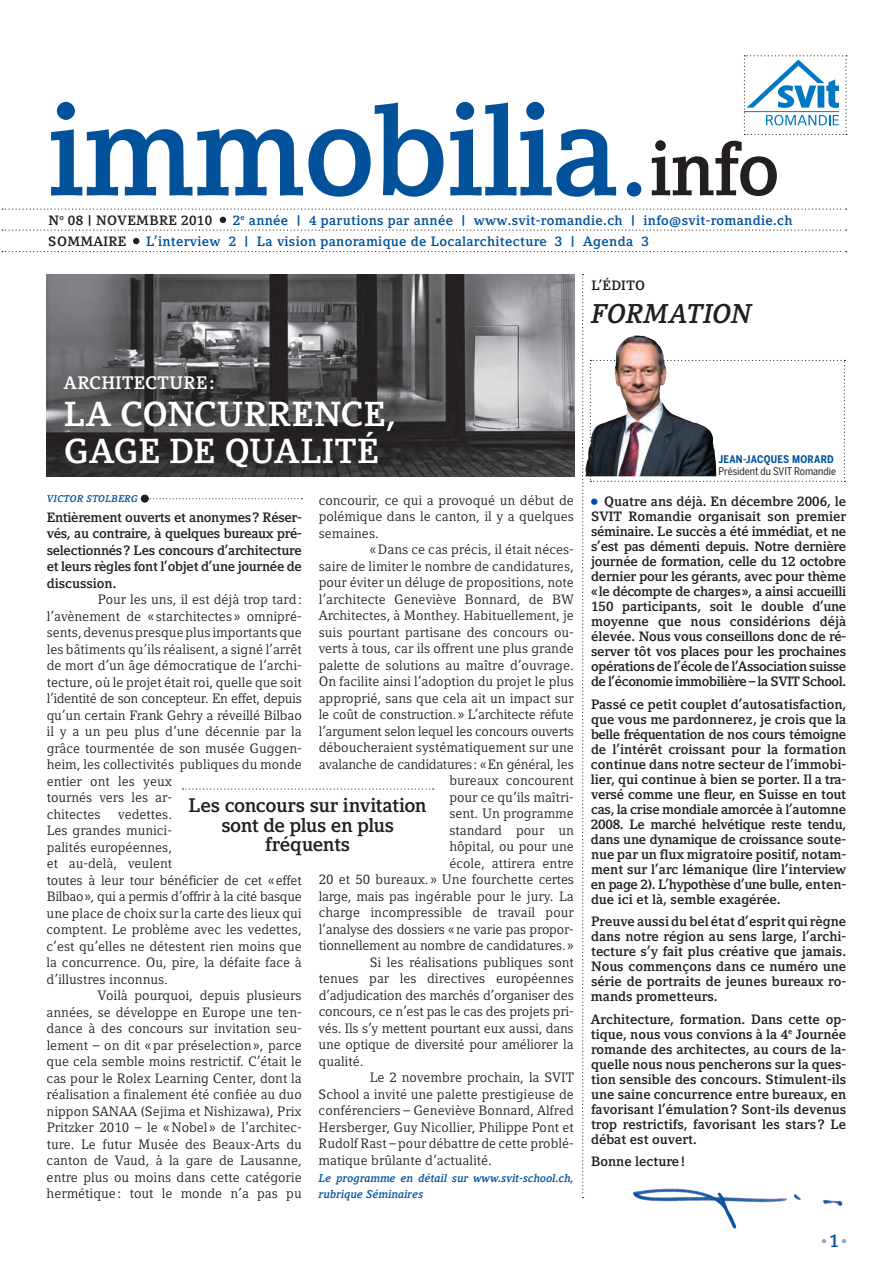
<style>
.page{position:relative;width:893px;height:1263px;background:#fff}
.page>*{position:absolute;margin:0;border:0;box-sizing:border-box;transform-origin:0 0}
.t1{font:700 127.5px "Compatil Letter LT Pro";letter-spacing:-.02em;color:#01529b}
.t2{font:700 34.5px/36.6px "Compatil Letter LT Pro";letter-spacing:.17em;color:#fff}
.t3{font:italic 700 27px "Compatil Letter LT Pro";letter-spacing:.09em;color:#231f20}
.t4{font:700 19.5px/19.5px "Compatil Letter LT Pro";letter-spacing:-.02em;color:#231f20;text-align:center}
.t5{font:700 18px "Compatil Letter LT Pro";color:#fff}
.t6{font:700 18px "Compatil Letter LT Pro";color:#91a3ce}
.t7{font:13.5px/16.5px "Compatil Letter LT Pro";color:#231f20}
.t8{font:700 13.5px/15px "Compatil Letter LT Pro";color:#231f20;text-align:justify}
.t9{font:700 13.5px "Compatil Letter LT Pro";letter-spacing:.025em;color:#01529b}
.t10{font:13.5px "Compatil Letter LT Pro";letter-spacing:-.02em;color:#231f20}
.t11{font:700 13.5px "Compatil Letter LT Pro";letter-spacing:.025em;color:#231f20}
.t12{font:italic 700 11.25px/16.5px "Compatil Letter LT Pro";color:#01529b}
.t13{font:10.5px "Benton Sans Cond";color:#231f20}
.t14{font:700 10.5px "Benton Sans Cond";letter-spacing:.025em;color:#01529b}
.t15{font:italic 700 9.75px "Compatil Letter LT Pro";letter-spacing:.025em;color:#01529b}
.s1{font-weight:400}
.s2{font-size:75px;color:#231f20}
.s3{color:#01529b}
</style>
<div class="page">
<img style="left:47px;top:274px;width:527px;height:202px">
<img style="left:633px;top:1188px;width:210px;height:41px">
<svg style="left:2px;top:209px;width:845px;height:1px"></svg>
<svg style="left:2px;top:230px;width:845px;height:1px"></svg>
<svg style="left:2px;top:251px;width:845px;height:1px"></svg>
<svg style="left:220px;top:217px;width:6px;height:6px"></svg>
<div style="left:591px;top:498px;width:6px;height:7px;background:#01529b;border-radius:50%"></div>
<svg style="left:582px;top:274px;width:2px;height:924px"></svg>
<svg style="left:744px;top:55px;width:103px;height:80px"></svg>
<svg style="left:133px;top:238px;width:6px;height:6px"></svg>
<svg style="left:141px;top:495px;width:161px;height:8px"></svg>
<svg style="left:590px;top:360px;width:255px;height:122px"></svg>
<img style="left:614px;top:335px;width:24px;height:39px">
<svg style="left:182px;top:788px;width:252px;height:2px"></svg>
<h1 class="t1" style="left:47px;top:76px;width:735px">immobilia<span class="s1">.</span><span class="s2">info</span></h1>
<p class="t11" style="left:48px;top:212px;width:165px">N<sup>o</sup> 08 | novembre 2010</p>
<p class="t9" style="left:233px;top:212px;width:561px">2<sup>e</sup> année | 4 parutions par année | www.svit-romandie.ch | info@svit-romandie.ch</p>
<p class="t8" style="left:48px;top:233px;width:80px">sommaire</p>
<p class="t9" style="left:146px;top:233px;width:504px">L’interview 2 | La vision panoramique de Localarchitecture 3 | Agenda 3</p>
<p class="t8" style="left:591px;top:278px;width:55px">l’édito</p>
<h3 class="t3" style="left:591px;top:298px;width:157px">Formation</h3>
<h3 class="t5" style="left:64px;top:373px;width:152px">Architecture:</h3>
<h2 class="t2" style="left:64px;top:396px;width:333px">La concurrence, gage de qualité</h2>
<p class="t7" style="left:319px;top:492px;width:257px;text-align:justify">concourir, ce qui a provoqué un début de polémique dans le canton, il y a quelques semaines.</p>
<p class="t7" style="left:370px;top:542px;width:206px">«Dans ce cas précis, il était néces-</p>
<p class="t7" style="left:319px;top:558px;width:257px">saire de limiter le nombre de candidatures,</p>
<p class="t7" style="left:319px;top:575px;width:257px">pour éviter un déluge de propositions, note</p>
<p class="t7" style="left:319px;top:591px;width:257px">l’architecte Geneviève Bonnard, de BW</p>
<p class="t7" style="left:319px;top:608px;width:257px">Architectes, à Monthey. Habituellement, je</p>
<p class="t7" style="left:319px;top:624px;width:257px">suis pourtant partisane des concours ou-</p>
<p class="t7" style="left:319px;top:641px;width:257px">verts à tous, car ils offrent une plus grande</p>
<p class="t7" style="left:319px;top:657px;width:257px">palette de solutions au maître d’ouvrage.</p>
<p class="t7" style="left:319px;top:674px;width:257px">On facilite ainsi l’adoption du projet le plus</p>
<p class="t7" style="left:319px;top:690px;width:257px">approprié, sans que cela ait un impact sur</p>
<p class="t7" style="left:319px;top:707px;width:257px">le coût de construction.» L’architecte réfute</p>
<p class="t10" style="left:319px;top:723px;width:257px">l’argument selon lequel les concours ouverts</p>
<p class="t7" style="left:319px;top:740px;width:257px">déboucheraient systématiquement sur une</p>
<p class="t10" style="left:319px;top:756px;width:257px">avalanche de candidatures: «En général, les</p>
<p class="t7" style="left:449px;top:773px;width:126px">bureaux concourent</p>
<p class="t7" style="left:449px;top:789px;width:126px">pour ce qu’ils maîtri-</p>
<p class="t7" style="left:449px;top:806px;width:126px">sent. Un programme</p>
<p class="t7" style="left:449px;top:822px;width:126px">standard pour un</p>
<p class="t7" style="left:449px;top:839px;width:126px">hôpital, ou pour une</p>
<p class="t7" style="left:449px;top:855px;width:126px">école, attirera entre</p>
<p class="t7" style="left:319px;top:872px;width:257px">20 et 50 bureaux. » Une fourchette certes</p>
<p class="t7" style="left:319px;top:888px;width:257px">large, mais pas ingérable pour le jury. La</p>
<p class="t7" style="left:319px;top:905px;width:257px">charge incompressible de travail pour</p>
<p class="t7" style="left:319px;top:921px;width:257px">l’analyse des dossiers «ne varie pas propor-</p>
<p class="t7" style="left:319px;top:937px;width:256px">tionnellement au nombre de candidatures.»</p>
<p class="t7" style="left:370px;top:954px;width:206px">Si les réalisations publiques sont</p>
<p class="t7" style="left:319px;top:970px;width:257px">tenues par les directives européennes</p>
<p class="t7" style="left:319px;top:987px;width:257px">d’adjudication des marchés d’organiser des</p>
<p class="t7" style="left:319px;top:1003px;width:257px">concours, ce n’est pas le cas des projets pri-</p>
<p class="t7" style="left:319px;top:1020px;width:257px">vés. Ils s’y mettent pourtant eux aussi, dans</p>
<p class="t7" style="left:319px;top:1036px;width:257px">une optique de diversité pour améliorer la</p>
<p class="t7" style="left:319px;top:1053px;width:46px">qualité.</p>
<p class="t7" style="left:370px;top:1069px;width:206px">Le 2 novembre prochain, la SVIT</p>
<p class="t7" style="left:319px;top:1086px;width:257px">School a invité une palette prestigieuse de</p>
<p class="t7" style="left:319px;top:1102px;width:257px">conférenciers – Geneviève Bonnard, Alfred</p>
<p class="t7" style="left:319px;top:1119px;width:257px">Hersberger, Guy Nicollier, Philippe Pont et</p>
<p class="t7" style="left:319px;top:1135px;width:257px">Rudolf Rast – pour débattre de cette problé-</p>
<p class="t7" style="left:319px;top:1152px;width:175px">matique brûlante d’actualité.</p>
<p class="t12" style="left:319px;top:1169px;width:257px">Le programme en détail sur www.svit-school.ch, rubrique Séminaires</p>
<p class="t15" style="left:47px;top:493px;width:21px">VICTOR</p>
<p class="t15" style="left:86px;top:493px;width:53px">STO LBERG</p>
<p class="t8" style="left:47px;top:509px;width:257px;line-height:16.5px">Entièrement ouverts et anonymes? Réser&shy;vés, au contraire, à quelques bureaux pré&shy;selectionnés? Les concours d’architecture et leurs règles font l’objet d’une journée de discussion.</p>
<p class="t7" style="left:47px;top:591px;width:257px;text-indent:51px">Pour les uns, il est déjà trop tard: l’avènement de « starchitectes » omnipré&shy;sents,devenuspresqueplus importantsque les bâtiments qu’ils réalisent, a signé l’arrêt de mort d’un âge démocratique de l’archi&shy;tecture, où le projet était roi, quelle que soit l’identité de son concepteur. En effet, depuis qu’un certain Frank Gehry a réveillé Bilbao il y a un peu plus d’une décennie par la grâce tourmentée de son musée Guggen&shy;heim, les collectivités publiques du monde entier ont les yeux<br>tournés vers les ar-<br>chitectes</p>
<h3 class="t4" style="left:189px;top:796px;width:240px">Les concours sur invitation sont de plus en plus fréquents</h3>
<p class="t7" style="left:47px;top:806px;width:257px;text-indent:72px">vedettes.<br>Les grandes munici-<br>palités européennes,<br>et au-delà, veulent<br>toutes à leur tour bénéficier de cet «effet<br>Bilbao», qui a permis d’offrir à la cité basque une place de choix sur la carte des lieux qui comptent. Le problème avec les vedettes, c’est qu’elles ne détestent rien moins que la concurrence. Ou, pire, la défaite face à d’illustres inconnus.</p>
<p class="t7" style="left:47px;top:987px;width:257px;text-align:justify;text-indent:51px">Voilà pourquoi, depuis plusieurs années, se développe en Europe une ten&shy;dance à des concours sur invitation seu&shy;lement – on dit «par préselection», parce que cela semble moins restrictif. C’était le cas pour le Rolex Learning Center, dont la réalisation a finalement été confiée au duo nippon SANAA (Sejima et Nishizawa), Prix Pritzker 2010 – le «Nobel » de l’architec&shy;ture. Le futur Musée des Beaux-Arts du canton de Vaud, à la gare de Lausanne, entre plus ou moins dans cette catégorie hermétique: tout le monde n’a pas pu</p>
<p class="t14" style="left:718px;top:453px;width:117px">JEAN-JACQUES MORARD</p>
<p class="t13" style="left:718px;top:465px;width:119px">Président du SVIT Romandie</p>
<p class="t8" style="left:604px;top:494px;width:243px">Quatre ans déjà. En décembre 2006, le</p>
<p class="t8" style="left:591px;top:509px;width:9px">SVITR</p>
<p class="t8" style="left:591px;top:509px;width:257px;text-indent:46px">omandie organisait son premier séminaire. Le succès a été immédiat, et ne s’est pas démenti depuis. Notre dernière journée de formation, celle du 12 octobre dernier pour les gérants, avec pour thème «le décompte de charges», a ainsi accueilli 150 participants, soit le double d’une moyenne que nous considérions déjà élevée. Nous vous conseillons donc de ré&shy;server tôt vos places pour les prochaines opérations de l’école de l’Association suisse de l’économie immobilière – la SVITS</p>
<p class="t8" style="left:591px;top:670px;width:257px;line-height:22.5px;text-align:right">chool.<br>Passé ce petit couplet d’autosatisfaction,</p>
<p class="t8" style="left:591px;top:712px;width:257px">que vous me pardonnerez, je crois que la belle fréquentation de nos cours témoigne de l’intérêt croissant pour la formation continue dans notre secteur de l’immobi&shy;lier, qui continue à bien se porter. Il a tra&shy;versé comme une fleur, en Suisse en tout cas, la crise mondiale amorcée à l’automne 2008. Le marché helvétique reste tendu, dans une dynamique de croissance soute&shy;nue par un flux migratoire positif, notam&shy;ment sur l’arc lémanique (lire l’interview en page 2). L’hypothèse d’une bulle, enten&shy;due ici et là, semble exagérée.</p>
<p class="t8" style="left:591px;top:914px;width:257px">Preuve aussi du bel état d’esprit qui règne dans notre région au sens large, l’archi&shy;tecture s’y fait plus créative que jamais.<br>Nous commençons dans ce numéro une série de portraits de jeunes bureaux ro&shy;mands prometteurs.</p>
<p class="t8" style="left:591px;top:1012px;width:257px">Architecture, formation. D ans cette op&shy;tique, nous vous convions à la 4<sup>e</sup> Journée romande des architectes, au cours de la&shy;quelle nous nous pencherons sur la ques&shy;tion sensible des concours. Stimulent-ils une saine concurrence entre bureaux, en favorisant l’émulation? S ont-ils devenus trop restrictifs, favorisant les stars? Le débat est ouvert.</p>
<p class="t8" style="left:591px;top:1154px;width:96px">Bonne lecture!</p>
<h3 class="t6" style="left:819px;top:1230px;width:32px">•<span class="s3">1</span>•</h3>
</div>
